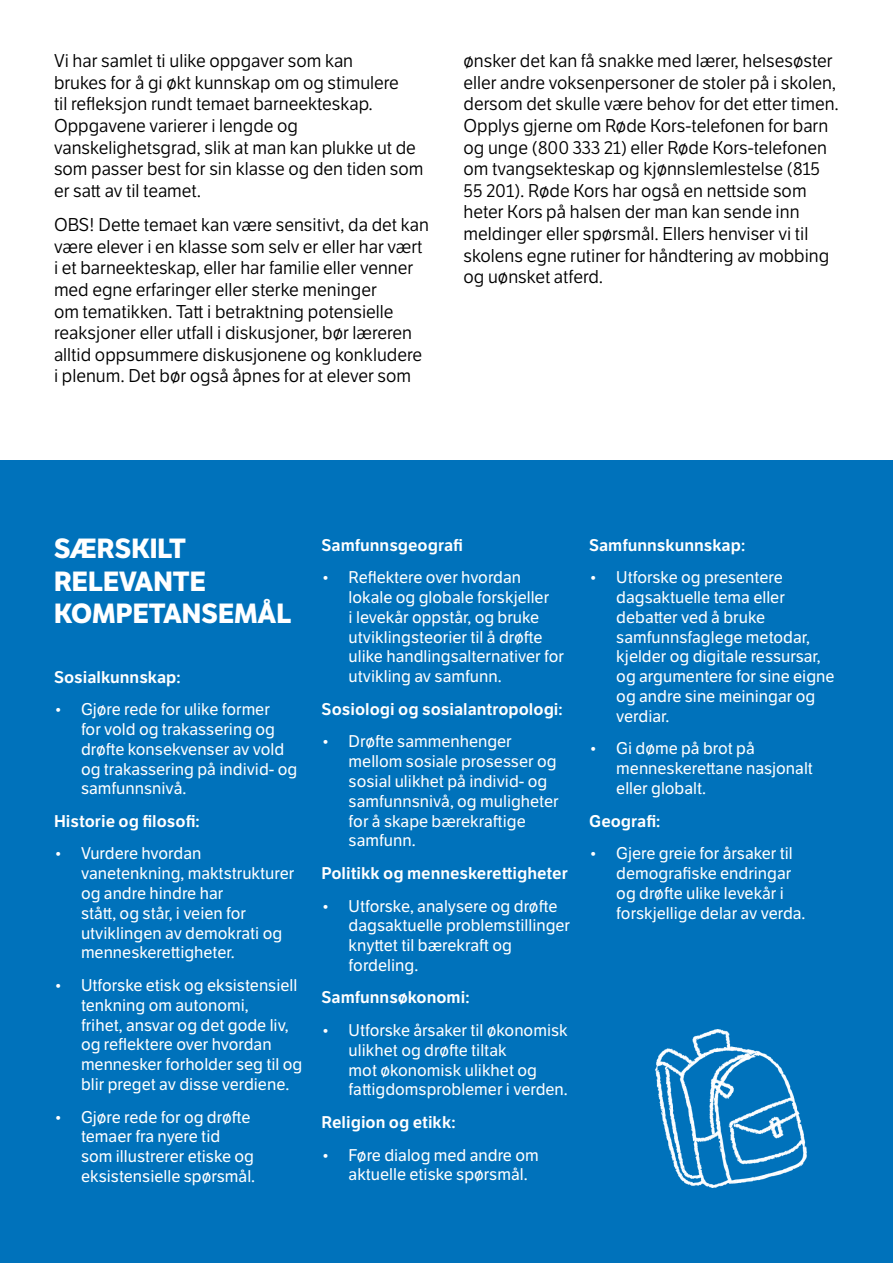
<style>
.page{position:relative;width:893px;height:1263px;background:#fff}
.page>*{position:absolute;margin:0;border:0;box-sizing:border-box;transform-origin:0 0}
.t1{font:700 27px/32.4px "LFT Etica";color:#fff}
.t2{font:18px/21.6px "LFT Etica";color:#000}
.t3{font:16.5px/19.8px "LFT Etica";color:#fff}
.t4{font:16.5px "LFT Etica SB";color:#fff}
</style>
<div class="page">
<div style="left:0;top:461px;width:893px;height:802px;background:#0072bb"></div>
<img style="left:655px;top:1030px;width:151px;height:157px">
<p class="t2" style="left:54px;top:50px;width:371px">Vi har samlet ti ulike oppgaver som kan<br>brukes for å gi økt kunnskap om og stimulere<br>til refleksjon rundt temaet barneekteskap.<br>Oppgavene varierer i lengde og vanskelighetsgrad, slik at man kan plukke ut de som passer best for sin klasse og den tiden som er satt av til teamet.</p>
<p class="t2" style="left:54px;top:214px;width:376px">OBS! Dette temaet kan være sensitivt, da det kan være elever i en klasse som selv er eller har vært i et barneekteskap, eller har familie eller venner med egne erfaringer eller sterke meninger<br>om tematikken. Tatt i betraktning potensielle reaksjoner eller utfall i diskusjoner, bør læreren alltid oppsummere diskusjonene og konkludere i plenum. Det bør også åpnes for at elever som</p>
<p class="t2" style="left:463px;top:50px;width:377px">ønsker det kan få snakke med lærer, helsesøster eller andre voksenpersoner de stoler på i skolen, dersom det skulle være behov for det etter timen.<br>Opplys gjerne om Røde Kors-telefonen for barn og unge (800 333 21) eller Røde Kors-telefonen om tvangsekteskap og kjønnslemlestelse (815<br>55 201). Røde Kors har også en nettside som heter Kors på halsen der man kan sende inn meldinger eller spørsmål. Ellers henviser vi til skolens egne rutiner for håndtering av mobbing og uønsket atferd.</p>
<h1 class="t1" style="left:54px;top:533px;width:239px">SÆRSKILT<br>RELEVANTE<br>KOMPETANSEMÅL</h1>
<p class="t4" style="left:54px;top:667px;width:128px">Sosialkunnskap:</p>
<p class="t3" style="left:81px;top:700px;width:218px;text-indent:-27px">• Gjøre rede for ulike former<br>for vold og trakassering og drøfte konsekvenser av vold og trakassering på individ- og samfunnsnivå.</p>
<p class="t4" style="left:54px;top:811px;width:147px">Historie og filosofi:</p>
<p class="t3" style="left:81px;top:844px;width:215px;text-indent:-27px">• Vurdere hvordan vanetenkning, maktstrukturer og andre hindre har<br>stått, og står, i veien for utviklingen av demokrati og menneskerettigheter.</p>
<p class="t3" style="left:81px;top:976px;width:223px;text-indent:-27px">• Utforske etisk og eksistensiell tenkning om autonomi,<br>frihet, ansvar og det gode liv, og reflektere over hvordan mennesker forholder seg til og blir preget av disse verdiene.</p>
<p class="t3" style="left:81px;top:1107px;width:176px;text-indent:-27px">• Gjøre rede for og drøfte temaer fra nyere tid som illustrerer etiske og eksistensielle spørsmål.</p>
<p class="t4" style="left:322px;top:535px;width:143px">Samfunnsgeografi</p>
<p class="t3" style="left:349px;top:568px;width:217px;text-indent:-27px">• Reflektere over hvordan lokale og globale forskjeller<br>i levekår oppstår, og bruke utviklingsteorier til å drøfte ulike handlingsalternativer for utvikling av samfunn.</p>
<p class="t4" style="left:322px;top:699px;width:243px">Sosiologi og sosialantropologi:</p>
<p class="t3" style="left:349px;top:732px;width:212px;text-indent:-27px">• Drøfte sammenhenger mellom sosiale prosesser og sosial ulikhet på individ- og samfunnsnivå, og muligheter for å skape bærekraftige samfunn.</p>
<p class="t4" style="left:322px;top:863px;width:248px">Politikk og menneskerettigheter</p>
<p class="t3" style="left:349px;top:896px;width:223px;text-indent:-27px">• Utforske, analysere og drøfte dagsaktuelle problemstillinger knyttet til bærekraft og fordeling.</p>
<p class="t4" style="left:322px;top:988px;width:149px">Samfunnsøkonomi:</p>
<p class="t3" style="left:349px;top:1021px;width:221px;text-indent:-27px">• Utforske årsaker til økonomisk ulikhet og drøfte tiltak<br>mot økonomisk ulikhet og fattigdomsproblemer i verden.</p>
<p class="t4" style="left:322px;top:1112px;width:135px">Religion og etikk:</p>
<p class="t3" style="left:349px;top:1145px;width:192px;text-indent:-27px">• Føre dialog med andre om aktuelle etiske spørsmål.</p>
<p class="t4" style="left:589px;top:535px;width:157px">Samfunnskunnskap:</p>
<p class="t3" style="left:616px;top:568px;width:220px;text-indent:-27px">• Utforske og presentere dagsaktuelle tema eller debatter ved å bruke samfunnsfaglege metodar, kjelder og digitale ressursar, og argumentere for sine eigne og andre sine meiningar og verdiar.</p>
<p class="t3" style="left:616px;top:739px;width:198px;text-indent:-27px">• Gi døme på brot på menneskerettane nasjonalt eller globalt.</p>
<p class="t4" style="left:589px;top:811px;width:73px">Geografi:</p>
<p class="t3" style="left:616px;top:844px;width:191px;text-indent:-27px">• Gjere greie for årsaker til demografiske endringar og drøfte ulike levekår i forskjellige delar av verda.</p>
</div>
